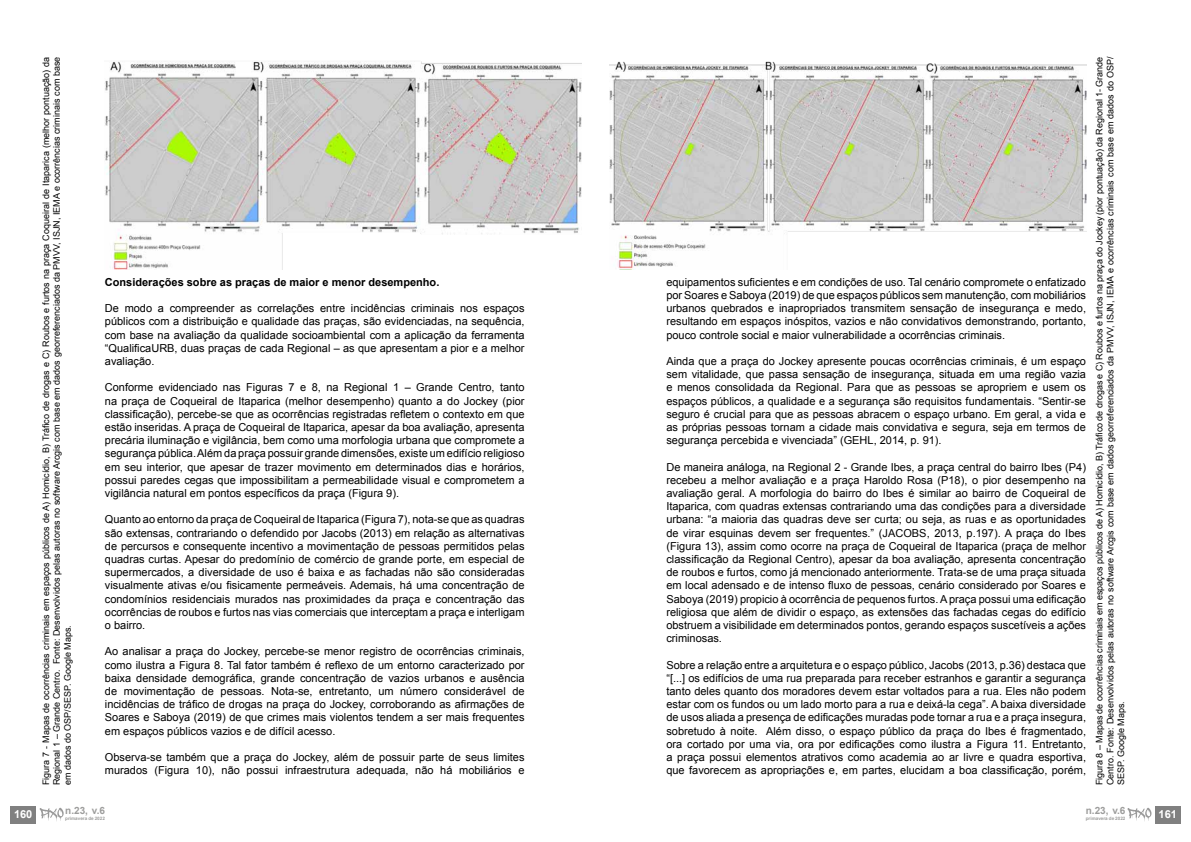
<style>
.page{position:relative;width:1191px;height:842px;background:#fff}
.page>*{position:absolute;margin:0;border:0;box-sizing:border-box;transform-origin:0 0}
.t1{font:11px/13.2px "Arial";color:#000;text-align:justify}
.t2{font:700 11px "Arial";color:#000}
.t3{font:700 11px "Arial";color:#fff}
.t4{font:700 10px "Arial";color:#9d9d9c}
.t5{font:9px/10.8px "Arial";color:#000;text-align:justify}
.t6{font:700 4.6px "Arial";color:#9d9d9c}
</style>
<div class="page">
<img style="left:609px;top:61px;width:477px;height:209px">
<img style="left:105px;top:61px;width:476px;height:209px">
<div style="left:1155px;top:806px;width:25px;height:17px;background:#808080"></div>
<svg style="left:1127px;top:808px;width:24px;height:13px"></svg>
<div style="left:11px;top:806px;width:25px;height:17px;background:#808080"></div>
<svg style="left:40px;top:808px;width:24px;height:13px"></svg>
<p class="t3" style="left:14px;top:807px;width:20px">160</p>
<p class="t5" style="left:41px;top:785px;width:730px;rotate:-90deg">Figura 7 - Mapas de ocorrências criminais em espaços públicos de A) Homicídio, B) Tráfico de drogas e C) Roubos e furtos na praça Coqueiral de Itaparica (melhor pontuação) da Regional 1 – Grande Centro. Fonte: Desenvolvidos pelas autoras no software Arcgis com base em dados georreferenciados da PMVV, ISJN, IEMA e ocorrências criminais com base em dados do OSP/SESP. Google Maps.</p>
<p class="t5" style="left:1094px;top:785px;width:730px;rotate:-90deg">Figura 8 – Mapas de ocorrências criminais em espaços públicos de A) Homicídio, B) Tráfico de drogas e C) Roubos e furtos na praça do Jockey (pior pontuação) da Regional 1- Grande Centro. Fonte: Desenvolvidos pelas autoras no software Arcgis com base em dados georreferenciados da PMVV, ISJN, IEMA e ocorrências criminais com base em dados do OSP/ SESP. Google Maps.</p>
<p class="t1" style="left:666px;top:275px;width:421px">equipamentos suficientes e em condições de uso. Tal cenário compromete o enfatizado por Soares e Saboya (2019) de que espaços públicos sem manutenção, com mobiliários urbanos quebrados e inapropriados transmitem sensação de insegurança e medo, resultando em espaços inóspitos, vazios e não convidativos demonstrando, portanto, pouco controle social e maior vulnerabilidade a ocorrências criminais.</p>
<p class="t1" style="left:666px;top:355px;width:421px">Ainda que a praça do Jockey apresente poucas ocorrências criminais, é um espaço sem vitalidade, que passa sensação de insegurança, situada em uma região vazia e menos consolidada da Regional. Para que as pessoas se apropriem e usem os espaços públicos, a qualidade e a segurança são requisitos fundamentais. “Sentir-se seguro é crucial para que as pessoas abracem o espaço urbano. Em geral, a vida e as próprias pessoas tornam a cidade mais convidativa e segura, seja em termos de segurança percebida e vivenciada” (GEHL, 2014, p. 91).</p>
<p class="t1" style="left:666px;top:460px;width:421px">De maneira análoga, na Regional 2 - Grande Ibes, a praça central do bairro Ibes (P4) recebeu a melhor avaliação e a praça Haroldo Rosa (P18), o pior desempenho na avaliação geral. A morfologia do bairro do Ibes é similar ao bairro de Coqueiral de Itaparica, com quadras extensas contrariando uma das condições para a diversidade urbana: “a maioria das quadras deve ser curta; ou seja, as ruas e as oportunidades de virar esquinas devem ser frequentes.” (JACOBS, 2013, p.197). A praça do Ibes (Figura 13), assim como ocorre na praça de Coqueiral de Itaparica (praça de melhor classificação da Regional Centro), apesar da boa avaliação, apresenta concentração de roubos e furtos, como já mencionado anteriormente. Trata-se de uma praça situada em local adensado e de intenso fluxo de pessoas, cenário considerado por Soares e Saboya (2019) propicio à ocorrência de pequenos furtos. A praça possui uma edificação religiosa que além de dividir o espaço, as extensões das fachadas cegas do edifício obstruem a visibilidade em determinados pontos, gerando espaços suscetíveis a ações criminosas.</p>
<p class="t1" style="left:666px;top:658px;width:421px">Sobre a relação entre a arquitetura e o espaço público, Jacobs (2013, p.36) destaca que “[...] os edifícios de uma rua preparada para receber estranhos e garantir a segurança tanto deles quanto dos moradores devem estar voltados para a rua. Eles não podem estar com os fundos ou um lado morto para a rua e deixá-la cega”. A baixa diversidade de usos aliada a presença de edificações muradas pode tornar a rua e a praça insegura, sobretudo à noite. Além disso, o espaço público da praça do Ibes é fragmentado, ora cortado por uma via, ora por edificações como ilustra a Figura 11. Entretanto, a praça possui elementos atrativos como academia ao ar livre e quadra esportiva, que favorecem as apropriações e, em partes, elucidam a boa classificação, porém,</p>
<p class="t2" style="left:105px;top:275px;width:336px">Considerações sobre as praças de maior e menor desempenho.</p>
<p class="t1" style="left:105px;top:302px;width:421px">De modo a compreender as correlações entre incidências criminais nos espaços públicos com a distribuição e qualidade das praças, são evidenciadas, na sequência, com base na avaliação da qualidade socioambiental com a aplicação da ferramenta “QualificaURB, duas praças de cada Regional – as que apresentam a pior e a melhor avaliação.</p>
<p class="t1" style="left:105px;top:381px;width:421px">Conforme evidenciado nas Figuras 7 e 8, na Regional 1 – Grande Centro, tanto na praça de Coqueiral de Itaparica (melhor desempenho) quanto a do Jockey (pior classificação), percebe-se que as ocorrências registradas refletem o contexto em que estão inseridas. A praça de Coqueiral de Itaparica, apesar da boa avaliação, apresenta precária iluminação e vigilância, bem como uma morfologia urbana que compromete a segurança pública. Além da praça possuir grande dimensões, existe um edifício religioso em seu interior, que apesar de trazer movimento em determinados dias e horários, possui paredes cegas que impossibilitam a permeabilidade visual e comprometem a vigilância natural em pontos específicos da praça (Figura 9).</p>
<p class="t1" style="left:105px;top:513px;width:421px">Quanto ao entorno da praça de Coqueiral de Itaparica (Figura 7), nota-se que as quadras são extensas, contrariando o defendido por Jacobs (2013) em relação as alternativas de percursos e consequente incentivo a movimentação de pessoas permitidos pelas quadras curtas. Apesar do predomínio de comércio de grande porte, em especial de supermercados, a diversidade de uso é baixa e as fachadas não são consideradas visualmente ativas e/ou fisicamente permeáveis. Ademais, há uma concentração de condomínios residenciais murados nas proximidades da praça e concentração das ocorrências de roubos e furtos nas vias comerciais que interceptam a praça e interligam o bairro.</p>
<p class="t1" style="left:105px;top:645px;width:421px">Ao analisar a praça do Jockey, percebe-se menor registro de ocorrências criminais, como ilustra a Figura 8. Tal fator também é reflexo de um entorno caracterizado por baixa densidade demográfica, grande concentração de vazios urbanos e ausência de movimentação de pessoas. Nota-se, entretanto, um número considerável de incidências de tráfico de drogas na praça do Jockey, corroborando as afirmações de Soares e Saboya (2019) de que crimes mais violentos tendem a ser mais frequentes em espaços públicos vazios e de difícil acesso.</p>
<p class="t1" style="left:105px;top:751px;width:421px">Observa-se também que a praça do Jockey, além de possuir parte de seus limites murados (Figura 10), não possui infraestrutura adequada, não há mobiliários e</p>
<p class="t4" style="left:65px;top:804px;width:41px">n.23, v.6</p>
<p class="t6" style="left:65px;top:815px;width:41px">primavera de 2022</p>
<p class="t4" style="left:1085px;top:804px;width:41px">n.23, v.6</p>
<p class="t6" style="left:1085px;top:815px;width:41px">primavera de 2022</p>
<p class="t3" style="left:1158px;top:807px;width:20px">161</p>
</div>
